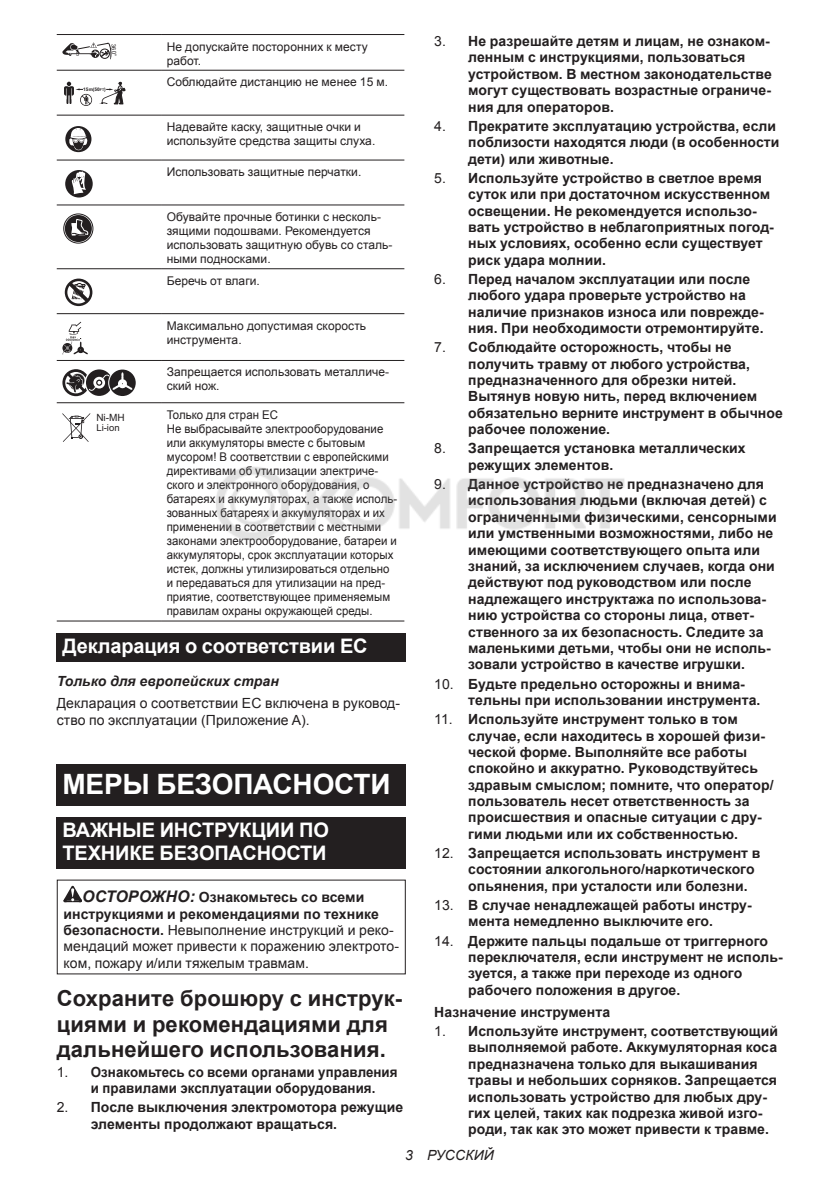
<style>
.page{position:relative;width:840px;height:1191px;background:#fff}
.page>*{position:absolute;margin:0;border:0;box-sizing:border-box;transform-origin:0 0}
.t1{font:700 28px "Arial";letter-spacing:-.01em;color:#fff}
.t2{font:700 22px/25.8px "Arial";letter-spacing:.005em;color:#231f20}
.t3{font:700 20px/23.4px "Arial";letter-spacing:-.01em;color:#fff}
.t4{font:700 14px/16.4px "Arial";letter-spacing:.005em;color:#231f20}
.t5{font:14px/16.4px "Arial";letter-spacing:.005em;color:#231f20}
.t6{font:700 14px/16.4px "Arial";letter-spacing:.005em;color:#231f20;scale:.95 1}
.t7{font:italic 700 14px "Arial";letter-spacing:.005em;color:#231f20}
.t8{font:italic 14px "Arial";letter-spacing:.005em;color:#231f20}
.t9{font:12px/14px "Arial";letter-spacing:.005em;color:#231f20;scale:.95 1}
.t10{font:12px/14px "Arial";letter-spacing:.005em;color:#231f20}
.t11{font:10px "Arial";color:#231f20}
.t12{font:9.6px "Arial";color:#231f20}
.t13{font:6px "Arial";color:#231f20}
.t14{font:700 4.8px "Arial";color:#231f20}
.s1{font-size:3.6px}
.s2{font-weight:700;font-style:italic;font-size:16px}
.s3{font-weight:700}
.s4{font-weight:400}
</style>
<div class="page">
<hr style="left:57px;top:34px;width:104px;height:1px;background:#231f20">
<hr style="left:161px;top:34px;width:243px;height:1px;background:#231f20">
<hr style="left:57px;top:70px;width:104px;height:1px;background:#231f20">
<hr style="left:161px;top:70px;width:243px;height:1px;background:#231f20">
<hr style="left:57px;top:115px;width:104px;height:1px;background:#231f20">
<hr style="left:161px;top:115px;width:243px;height:1px;background:#231f20">
<hr style="left:57px;top:159px;width:104px;height:1px;background:#231f20">
<hr style="left:161px;top:159px;width:243px;height:1px;background:#231f20">
<hr style="left:57px;top:204px;width:104px;height:1px;background:#231f20">
<hr style="left:161px;top:204px;width:243px;height:1px;background:#231f20">
<hr style="left:57px;top:268px;width:104px;height:1px;background:#231f20">
<hr style="left:161px;top:268px;width:243px;height:1px;background:#231f20">
<hr style="left:57px;top:313px;width:104px;height:1px;background:#231f20">
<hr style="left:161px;top:313px;width:243px;height:1px;background:#231f20">
<hr style="left:57px;top:360px;width:104px;height:1px;background:#231f20">
<hr style="left:161px;top:360px;width:243px;height:1px;background:#231f20">
<hr style="left:57px;top:402px;width:104px;height:1px;background:#231f20">
<hr style="left:161px;top:402px;width:243px;height:1px;background:#231f20">
<hr style="left:57px;top:620px;width:104px;height:1px;background:#231f20">
<hr style="left:161px;top:620px;width:243px;height:1px;background:#231f20">
<svg style="left:62px;top:43px;width:49px;height:17px"></svg>
<svg style="left:80px;top:94px;width:12px;height:12px"></svg>
<svg style="left:64px;top:82px;width:26px;height:22px"></svg>
<svg style="left:99px;top:81px;width:27px;height:24px"></svg>
<svg style="left:65px;top:125px;width:27px;height:28px"></svg>
<svg style="left:65px;top:126px;width:26px;height:26px"></svg>
<svg style="left:69px;top:127px;width:20px;height:24px"></svg>
<div style="left:65px;top:170px;width:28px;height:27px;background:#231f20;border-radius:50%"></div>
<svg style="left:72px;top:172px;width:15px;height:26px"></svg>
<div style="left:65px;top:215px;width:27px;height:27px;background:#231f20;border-radius:50%"></div>
<div style="left:63px;top:213px;width:30px;height:31px;border:1px solid #231f20;border-radius:50%"></div>
<svg style="left:71px;top:218px;width:17px;height:25px"></svg>
<svg style="left:65px;top:278px;width:28px;height:28px"></svg>
<svg style="left:62px;top:322px;width:26px;height:33px"></svg>
<svg style="left:62px;top:369px;width:74px;height:27px"></svg>
<svg style="left:62px;top:413px;width:28px;height:29px"></svg>
<div style="left:57px;top:633px;width:348px;height:28px;background:#231f20"></div>
<div style="left:57px;top:764px;width:348px;height:41px;background:#231f20"></div>
<div style="left:57px;top:816px;width:348px;height:52px;background:#231f20"></div>
<svg style="left:63px;top:885px;width:19px;height:17px"></svg>
<img style="left:216px;top:467px;width:409px;height:73px">
<p class="t13" style="left:117px;top:44px;width:14px;rotate:86deg">360°</p>
<p class="t10" style="left:167px;top:39px;width:202px">Не допускайте посторонних к месту работ.</p>
<p class="t14" style="left:83px;top:87px;width:24px">15m(50<span class="s1">FT</span>)</p>
<p class="t10" style="left:167px;top:75px;width:223px">Соблюдайте дистанцию не менее 15 м.</p>
<p class="t10" style="left:167px;top:120px;width:210px">Надевайте каску, защитные очки и используйте средства защиты слуха.</p>
<p class="t10" style="left:167px;top:165px;width:196px">Использовать защитные перчатки.</p>
<p class="t10" style="left:167px;top:210px;width:227px">Обувайте прочные ботинки с несколь&shy;зящими подошвами. Рекомендуется использовать защитную обувь со сталь&shy;ными подносками.</p>
<p class="t10" style="left:167px;top:274px;width:95px">Беречь от влаги.</p>
<p class="t10" style="left:167px;top:318px;width:201px">Максимально допустимая скорость инструмента.</p>
<p class="t10" style="left:167px;top:365px;width:224px">Запрещается использовать металличе&shy;ский нож.</p>
<p class="t9" style="left:167px;top:407px;width:244px">Только для стран ЕС<br>Не выбрасывайте электрооборудование или аккумуляторы вместе с бытовым мусором! В соответствии с европейскими директивами об утилизации электриче&shy;ского и электронного оборудования, о батареях и аккумуляторах, а также исполь&shy;зованных батареях и аккумуляторах и их применении в соответствии с местными законами электрооборудование, батареи и аккумуляторы, срок эксплуатации которых истек, должны утилизироваться отдельно и передаваться для утилизации на пред&shy;приятие, соответствующее применяемым правилам охраны окружающей среды.</p>
<h3 class="t3" style="left:62px;top:635px;width:306px">Декларация о соответствии ЕС</h3>
<p class="t7" style="left:57px;top:672px;width:223px">Только для европейских стран</p>
<p class="t5" style="left:57px;top:695px;width:345px">Декларация о соответствии ЕС включена в руковод&shy;ство по эксплуатации (Приложение A).</p>
<p class="t11" style="left:96px;top:411px;width:30px">Ni-MH</p>
<p class="t12" style="left:96px;top:422px;width:25px">Li-ion</p>
<h1 class="t1" style="left:62px;top:765px;width:329px">МЕРЫ БЕЗОПАСНОСТИ</h1>
<h3 class="t3" style="left:62px;top:818px;width:268px">ВАЖНЫЕ ИНСТРУКЦИИ ПО<br>ТЕХНИКЕ БЕЗОПАСНОСТИ</h3>
<p class="t5" style="left:63px;top:889px;width:337px;text-indent:19px"><span class="s2">ОСТОРОЖНО:</span> <span class="s3">Ознакомьтесь со всеми инструкциями и рекомендациями по технике безопасности.</span> Невыполнение инструкций и реко&shy;мендаций может привести к поражению электрото&shy;ком, пожару и/или тяжелым травмам.</p>
<h2 class="t2" style="left:57px;top:986px;width:347px">Сохраните брошюру с инструк&shy;циями и рекомендациями для дальнейшего использования.</h2>
<p class="t6" style="left:91px;top:1063px;width:324px;text-indent:-34px"><span class="s4">1.</span> Ознакомьтесь со всеми органами управления и правилами эксплуатации оборудования.</p>
<p class="t4" style="left:91px;top:1099px;width:313px;text-indent:-34px"><span class="s4">2.</span> После выключения электромотора режущие элементы продолжают вращаться.</p>
<p class="t4" style="left:468px;top:33px;width:305px;text-indent:-34px"><span class="s4">3.</span> Не разрешайте детям и лицам, не ознаком&shy;ленным с инструкциями, пользоваться устройством. В местном законодательстве могут существовать возрастные ограниче&shy;ния для операторов.</p>
<p class="t4" style="left:468px;top:118px;width:312px;text-indent:-34px"><span class="s4">4.</span> Прекратите эксплуатацию устройства, если поблизости находятся люди (в особенности дети) или животные.</p>
<p class="t4" style="left:468px;top:170px;width:307px;text-indent:-34px"><span class="s4">5.</span> Используйте устройство в светлое время суток или при достаточном искусственном освещении. Не рекомендуется использо&shy;вать устройство в неблагоприятных погод&shy;ных условиях, особенно если существует риск удара молнии.</p>
<p class="t4" style="left:468px;top:271px;width:297px;text-indent:-34px"><span class="s4">6.</span> Перед началом эксплуатации или после любого удара проверьте устройство на наличие признаков износа или поврежде&shy;ния. При необходимости отремонтируйте.</p>
<p class="t4" style="left:468px;top:339px;width:316px;text-indent:-34px"><span class="s4">7.</span> Соблюдайте осторожность, чтобы не получить травму от любого устройства, предназначенного для обрезки нитей.<br>Вытянув новую нить, перед включением обязательно верните инструмент в обычное рабочее положение.</p>
<p class="t4" style="left:468px;top:441px;width:279px;text-indent:-34px"><span class="s4">8.</span> Запрещается установка металлических режущих элементов.</p>
<p class="t4" style="left:468px;top:476px;width:310px;text-indent:-34px"><span class="s4">9.</span> Данное устройство не предназначено для использования людьми (включая детей) с ограниченными физическими, сенсорными или умственными возможностями, либо не имеющими соответствующего опыта или знаний, за исключением случаев, когда они действуют под руководством или после надлежащего инструктажа по использова&shy;нию устройства со стороны лица, ответ&shy;ственного за их безопасность. Следите за маленькими детьми, чтобы они не исполь&shy;зовали устройство в качестве игрушки.</p>
<p class="t4" style="left:468px;top:676px;width:293px;text-indent:-34px"><span class="s4">10.</span> Будьте предельно осторожны и внима&shy;тельны при использовании инструмента.</p>
<p class="t4" style="left:468px;top:711px;width:307px;text-indent:-34px"><span class="s4">11.</span> Используйте инструмент только в том случае, если находитесь в хорошей физи&shy;ческой форме. Выполняйте все работы спокойно и аккуратно. Руководствуйтесь здравым смыслом; помните, что оператор/ пользователь несет ответственность за происшествия и опасные ситуации с дру&shy;гими людьми или их собственностью.</p>
<p class="t4" style="left:468px;top:845px;width:293px;text-indent:-34px"><span class="s4">12.</span> Запрещается использовать инструмент в состоянии алкогольного/наркотического опьянения, при усталости или болезни.</p>
<p class="t4" style="left:434px;top:897px;width:319px;text-align:center"><span class="s4">13.</span> В случае ненадлежащей работы инстру&shy;мента немедленно выключите его.</p>
<p class="t4" style="left:468px;top:933px;width:316px;text-indent:-34px"><span class="s4">14.</span> Держите пальцы подальше от триггерного переключателя, если инструмент не исполь&shy;зуется, а также при переходе из одного рабочего положения в другое.</p>
<p class="t4" style="left:434px;top:1004px;width:177px">Назначение инструмента</p>
<p class="t4" style="left:468px;top:1023px;width:311px;text-indent:-34px"><span class="s4">1.</span> Используйте инструмент, соответствующий выполняемой работе. Аккумуляторная коса предназначена только для выкашивания травы и небольших сорняков. Запрещается использовать устройство для любых дру&shy;гих целей, таких как подрезка живой изго&shy;роди, так как это может привести к травме.</p>
<p class="t8" style="left:405px;top:1147px;width:90px">3 РУССКИЙ</p>
</div>
